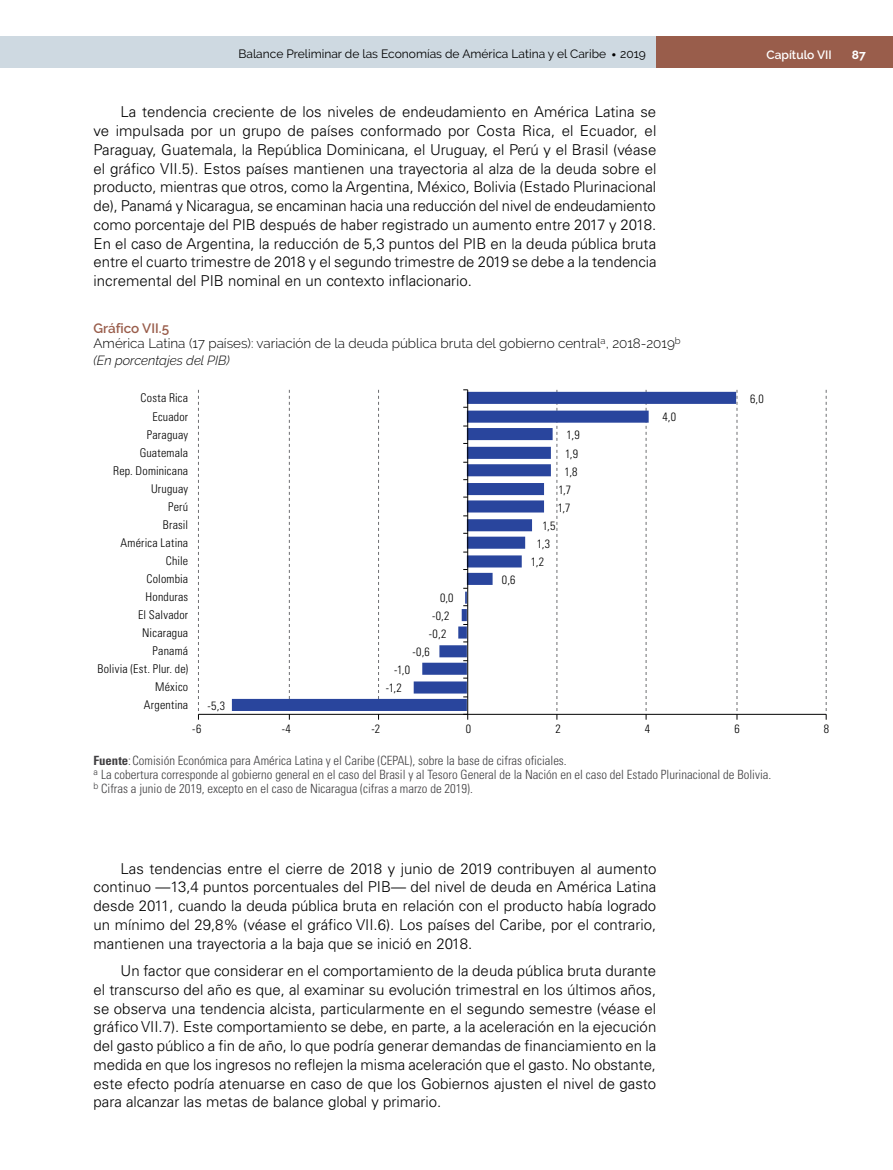
<style>
.page{position:relative;width:893px;height:1170px;background:#fff}
.page>*{position:absolute;margin:0;border:0;box-sizing:border-box;transform-origin:0 0}
.t1{font:300 15px/18.8px "Univers LT Std";color:#000;text-align:justify}
.t2{font:300 13.5px/15px "Raleway";color:#000}
.t3{font:italic 300 13.2px "Raleway";color:#000}
.t4{font:300 condensed 12.75px/14.2px "Univers LT Std";color:#414042}
.t5{font:300 condensed 12px "Univers LT Std";letter-spacing:.015em;color:#000}
.t6{font:12px "Raleway";color:#000}
.t7{font:600 12px "Raleway";color:#fff}
.t8{font:700 12px "Raleway";color:#fff}
.s1{font-size:18px}
.s2{font-weight:600;color:#995d4b}
.s3{font-weight:700}
</style>
<div class="page">
<div style="left:0;top:36px;width:656px;height:32px;background:#ced9e1"></div>
<div style="left:656px;top:36px;width:237px;height:32px;background:#995d4b"></div>
<svg style="left:232px;top:392px;width:504px;height:319px"></svg>
<hr style="left:198px;top:714px;width:628px;height:1px;background:#000">
<svg style="left:826px;top:390px;width:1px;height:329px"></svg>
<svg style="left:737px;top:390px;width:1px;height:329px"></svg>
<svg style="left:646px;top:390px;width:1px;height:329px"></svg>
<svg style="left:556px;top:390px;width:2px;height:329px"></svg>
<svg style="left:378px;top:390px;width:1px;height:329px"></svg>
<svg style="left:289px;top:390px;width:1px;height:329px"></svg>
<svg style="left:198px;top:390px;width:1px;height:329px"></svg>
<hr style="left:467px;top:390px;width:1px;height:324px;background:#000">
<p class="t6" style="left:238px;top:47px;width:409px">Balance Preliminar de las Economías de América Latina y el Caribe <span class="s1">•</span> 2019</p>
<p class="t7" style="left:767px;top:47px;width:67px">Capítulo VII</p>
<p class="t8" style="left:852px;top:47px;width:15px">87</p>
<p class="t1" style="left:94px;top:102px;width:565px;text-indent:27px">La tendencia creciente de los niveles de endeudamiento en América Latina se ve impulsada por un grupo de países conformado por Costa Rica, el Ecuador, el Paraguay, Guatemala, la República Dominicana, el Uruguay, el Perú y el Brasil (véase el gráfico VII.5). Estos países mantienen una trayectoria al alza de la deuda sobre el producto, mientras que otros, como la Argentina, México, Bolivia (Estado Plurinacional de), Panamá y Nicaragua, se encaminan hacia una reducción del nivel de endeudamiento como porcentaje del PIB después de haber registrado un aumento entre 2017 y 2018.<br>En el caso de Argentina, la reducción de 5,3 puntos del PIB en la deuda pública bruta entre el cuarto trimestre de 2018 y el segundo trimestre de 2019 se debe a la tendencia incremental del PIB nominal en un contexto inflacionario.</p>
<p class="t2" style="left:94px;top:321px;width:589px"><span class="s2">Gráfico VII.5<br></span>América Latina (17 países): variación de la deuda pública bruta del gobierno central<sup>a</sup>, 2018-2019<sup>b</sup></p>
<p class="t3" style="left:94px;top:352px;width:138px">(En porcentajes del PIB)</p>
<p class="t5" style="left:140px;top:391px;width:49px">Costa Rica</p>
<p class="t5" style="left:152px;top:409px;width:37px">Ecuador</p>
<p class="t5" style="left:662px;top:410px;width:15px">4,0</p>
<p class="t5" style="left:147px;top:427px;width:43px">Paraguay</p>
<p class="t5" style="left:567px;top:428px;width:15px">1,9</p>
<p class="t5" style="left:140px;top:445px;width:50px">Guatemala</p>
<p class="t5" style="left:565px;top:446px;width:15px">1,9</p>
<p class="t5" style="left:113px;top:463px;width:77px">Rep. Dominicana</p>
<p class="t5" style="left:564px;top:464px;width:15px">1,8</p>
<p class="t5" style="left:151px;top:481px;width:39px">Uruguay</p>
<p class="t5" style="left:558px;top:482px;width:14px">1,7</p>
<p class="t5" style="left:168px;top:499px;width:22px">Perú</p>
<p class="t5" style="left:558px;top:500px;width:14px">1,7</p>
<p class="t5" style="left:163px;top:517px;width:27px">Brasil</p>
<p class="t5" style="left:542px;top:518px;width:15px">1,5</p>
<p class="t5" style="left:120px;top:535px;width:69px">América Latina</p>
<p class="t5" style="left:537px;top:536px;width:15px">1,3</p>
<p class="t5" style="left:166px;top:553px;width:24px">Chile</p>
<p class="t5" style="left:531px;top:554px;width:15px">1,2</p>
<p class="t5" style="left:147px;top:571px;width:43px">Colombia</p>
<p class="t5" style="left:502px;top:572px;width:15px">0,6</p>
<p class="t5" style="left:146px;top:589px;width:44px">Honduras</p>
<p class="t5" style="left:440px;top:590px;width:15px">0,0</p>
<p class="t5" style="left:138px;top:607px;width:52px">El Salvador</p>
<p class="t5" style="left:432px;top:608px;width:19px">-0,2</p>
<p class="t5" style="left:142px;top:625px;width:47px">Nicaragua</p>
<p class="t5" style="left:429px;top:626px;width:19px">-0,2</p>
<p class="t5" style="left:153px;top:643px;width:37px">Panamá</p>
<p class="t5" style="left:412px;top:644px;width:19px">-0,6</p>
<p class="t5" style="left:98px;top:661px;width:92px">Bolivia (Est. Plur. de)</p>
<p class="t5" style="left:394px;top:662px;width:17px">-1,0</p>
<p class="t5" style="left:155px;top:680px;width:34px">México</p>
<p class="t5" style="left:386px;top:680px;width:18px">-1,2</p>
<p class="t5" style="left:144px;top:698px;width:46px">Argentina</p>
<p class="t5" style="left:208px;top:698px;width:19px">-5,3</p>
<p class="t5" style="left:750px;top:392px;width:15px">6,0</p>
<p class="t5" style="left:192px;top:721px;width:11px">-6</p>
<p class="t5" style="left:282px;top:721px;width:11px">-4</p>
<p class="t5" style="left:372px;top:721px;width:10px">-2</p>
<p class="t5" style="left:466px;top:721px;width:7px">0</p>
<p class="t5" style="left:555px;top:721px;width:7px">2</p>
<p class="t5" style="left:645px;top:721px;width:7px">4</p>
<p class="t5" style="left:734px;top:721px;width:7px">6</p>
<p class="t5" style="left:824px;top:721px;width:7px">8</p>
<p class="t4" style="left:94px;top:753px;width:679px"><span class="s3">Fuente</span>:Comisión Económica para América Latina y el Caribe (CEPAL), sobre la base de cifras oficiales.<br><sup>a</sup> La cobertura corresponde al gobierno general en el caso del Brasil y al Tesoro General de la Nación en el caso del Estado Plurinacional de Bolivia. <sup>b</sup> Cifras a junio de 2019, excepto en el caso de Nicaragua (cifras a marzo de 2019).</p>
<p class="t1" style="left:94px;top:858px;width:564px;text-indent:27px">Las tendencias entre el cierre de 2018 y junio de 2019 contribuyen al aumento continuo —13,4 puntos porcentuales del PIB— del nivel de deuda en América Latina desde 2011, cuando la deuda pública bruta en relación con el producto había logrado un mínimo del 29,8% (véase el gráfico VII.6). Los países del Caribe, por el contrario, mantienen una trayectoria a la baja que se inició en 2018.</p>
<p class="t1" style="left:94px;top:961px;width:564px;text-indent:27px">Un factor que considerar en el comportamiento de la deuda pública bruta durante el transcurso del año es que, al examinar su evolución trimestral en los últimos años, se observa una tendencia alcista, particularmente en el segundo semestre (véase el gráfico VII.7). Este comportamiento se debe, en parte, a la aceleración en la ejecución del gasto público a fin de año, lo que podría generar demandas de financiamiento en la medida en que los ingresos no reflejen la misma aceleración que el gasto. No obstante, este efecto podría atenuarse en caso de que los Gobiernos ajusten el nivel de gasto para alcanzar las metas de balance global y primario.</p>
</div>
